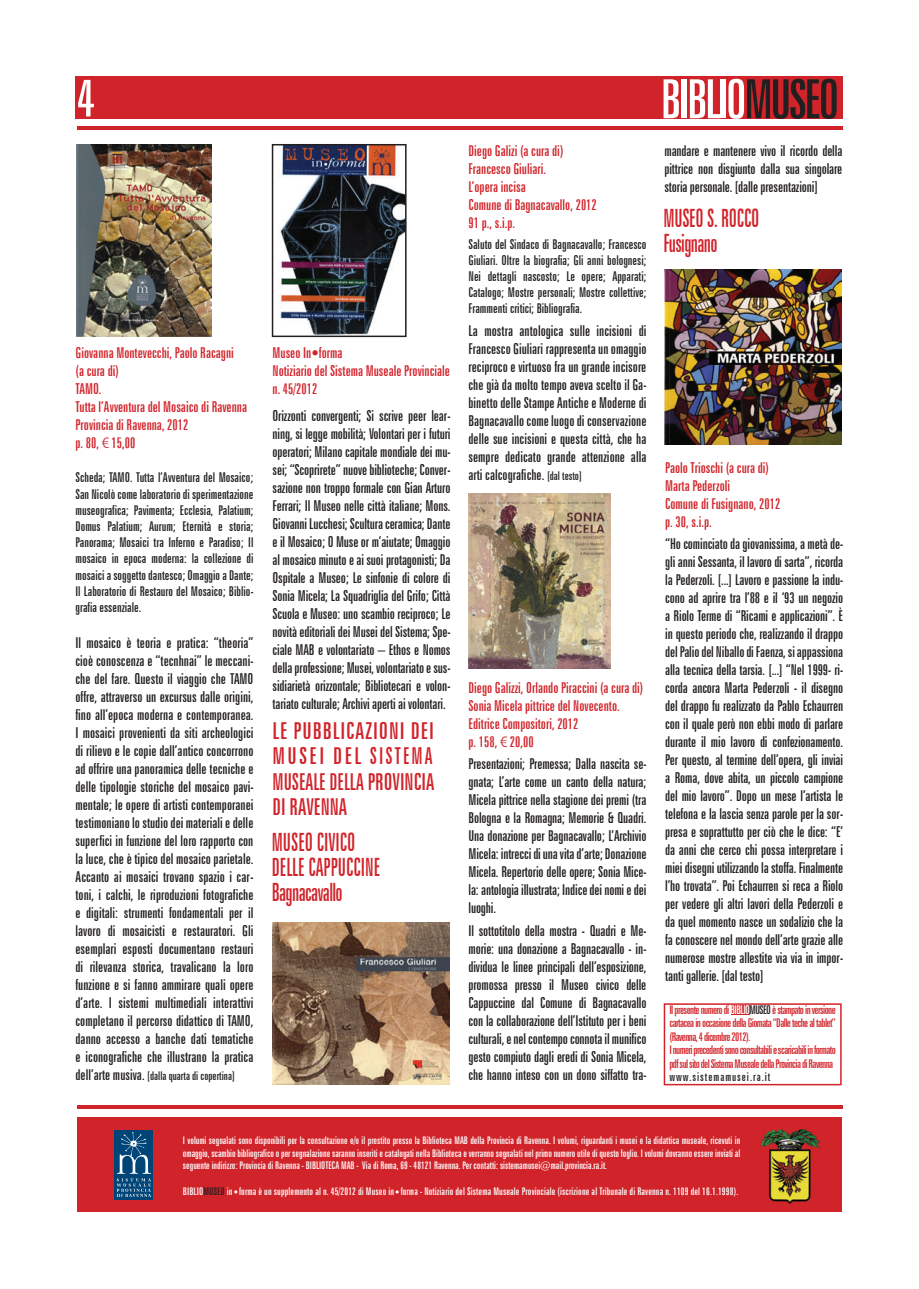
<style>
.page{position:relative;width:919px;height:1289px;background:#fff}
.page>*{position:absolute;margin:0;border:0;box-sizing:border-box;transform-origin:0 0}
.t1{font:extra-condensed 54px "Zurich BT";letter-spacing:-.05em;color:#fff}
.t2{font:extra-condensed 52.5px "Zurich BT";color:#fff}
.t3{font:extra-condensed 25.2px/25.2px "Zurich BT";letter-spacing:-.01em;color:#d1232a;scale:.83 1}
.t4{font:extra-condensed 23.25px/25.2px "Zurich BT";color:#d1232a;text-align:justify}
.t5{font:extra-condensed 15px/18px "Zurich BT";letter-spacing:-.01em;color:#231f20;text-align:justify}
.t6{font:extra-condensed 15px/18px "Zurich BT";color:#d1232a}
.t7{font:extra-condensed 15px/18px "Zurich BT";color:#d3212a}
.t8{font:extra-condensed 13.5px/16.2px "Zurich BT";color:#231f20;text-align:justify}
.t9{font:extra-condensed 12px/13.5px "Zurich BT";letter-spacing:-.05em;color:#d1232a}
.t10{font:extra-condensed 12px "Zurich BT";color:#231f20}
.t11{font:extra-condensed 12px "Zurich BT";letter-spacing:.08em;color:#231f20}
.t12{font:extra-condensed 10.5px/12.6px "Zurich BT";letter-spacing:.01em;color:#fff;text-align:justify}
.s1{color:#231f20}
.s2{font-family:"Frutiger LT Std";font-weight:300;font-stretch:condensed}
.s3{font-size:15px}
.s4{font-size:12px}
.s5{color:#fff}
</style>
<div class="page">
<hr style="left:77px;top:126px;width:765px;height:3px;background:#d1232a">
<hr style="left:77px;top:1105px;width:765px;height:3px;background:#d1232a">
<div style="left:77px;top:1117px;width:764px;height:94px;background:#d1232a"></div>
<div style="left:77px;top:76px;width:765px;height:42px;background:#d1232a"></div>
<img style="left:761px;top:1129px;width:58px;height:74px">
<svg style="left:115px;top:1130px;width:38px;height:69px"></svg>
<svg style="left:116px;top:1131px;width:35px;height:65px;background:#28628c"></svg>
<div style="left:75px;top:77px;width:766px;height:42px;background:#d1232a"></div>
<svg style="left:663px;top:1003px;width:178px;height:82px"></svg>
<img style="left:77px;top:145px;width:134px;height:191px">
<img style="left:272px;top:144px;width:134px;height:193px">
<img style="left:272px;top:922px;width:177px;height:162px">
<img style="left:468px;top:493px;width:142px;height:176px">
<img style="left:664px;top:269px;width:177px;height:175px">
<h2 class="t2" style="left:77px;top:68px;width:20px">4</h2>
<h1 class="t1" style="left:660px;top:68px;width:180px">BIBLIO<span class="s1">MUSEO</span></h1>
<p class="t6" style="left:75px;top:344px;width:173px">Giovanna Montevecchi, Paolo Racagni<br>(a cura di)<br>TAMO.<br>Tutta l’Avventura del Mosaico di Ravenna<br>Provincia di Ravenna, 2012<br>p. 80, <span class="s2">€</span> 15,00</p>
<p class="t8" style="left:75px;top:469px;width:179px">Scheda; TAMO. Tutta l’Avventura del Mosaico; San Nicolò come laboratorio di sperimentazione museografica; Pavimenta; Ecclesia, Palatium; Domus Palatium; Aurum; Eternità e storia; Panorama; Mosaici tra Inferno e Paradiso; Il mosaico in epoca moderna: la collezione di mosaici a soggetto dantesco; Omaggio a Dante; Il Laboratorio di Restauro del Mosaico; Biblio&shy;grafia essenziale.</p>
<p class="t5" style="left:75px;top:634px;width:179px">Il mosaico è teoria e pratica: “theoria” cioè conoscenza e “tecnhnai” le meccani&shy;che del fare. Questo il viaggio che TAMO offre, attraverso un excursus dalle origini, fino all’epoca moderna e contemporanea.<br>I mosaici provenienti da siti archeologici di rilievo e le copie dall’antico concorrono ad offrire una panoramica delle tecniche e delle tipologie storiche del mosaico pavi&shy;mentale; le opere di artisti contemporanei testimoniano lo studio dei materiali e delle superfici in funzione del loro rapporto con la luce, che è tipico del mosaico parietale.<br>Accanto ai mosaici trovano spazio i car&shy;toni, i calchi, le riproduzioni fotografiche e digitali: strumenti fondamentali per il lavoro di mosaicisti e restauratori. Gli esemplari esposti documentano restauri di rilevanza storica, travalicano la loro funzione e si fanno ammirare quali opere d’arte. I sistemi multimediali interattivi completano il percorso didattico di TAMO, danno accesso a banche dati tematiche e iconografiche che illustrano la pratica</p>
<p class="t10" style="left:75px;top:1069px;width:161px"><span class="s3">dell’arte musiva.</span> [dalla quarta di copertina]</p>
<p class="t7" style="left:272px;top:344px;width:179px">Museo In<span class="s2">•</span>forma<br>Notiziario del Sistema Museale Provinciale n. 45/2012</p>
<p class="t5" style="left:272px;top:406px;width:179px">Orizzonti convergenti; Si scrive peer lear&shy;ning, si legge mobilità; Volontari per i futuri operatori; Milano capitale mondiale dei mu&shy;sei; “Scoprirete” nuove biblioteche; Conver&shy;sazione non troppo formale con Gian Arturo Ferrari; Il Museo nelle città italiane; Mons.<br>Giovanni Lucchesi; Scultura ceramica; Dante e il Mosaico; O Muse or m’aiutate; Omaggio al mosaico minuto e ai suoi protagonisti; Da Ospitale a Museo; Le sinfonie di colore di Sonia Micela; La Squadriglia del Grifo; Città Scuola e Museo: uno scambio reciproco; Le novità editoriali dei Musei del Sistema; Spe&shy;ciale MAB e volontariato – Ethos e Nomos della professione; Musei, volontariato e sus&shy;sidiarietà orizzontale; Bibliotecari e volon&shy;tariato culturale; Archivi aperti ai volontari.</p>
<h3 class="t4" style="left:272px;top:718px;width:163px">LE PUBBLICAZIONI DEI MUSEI DEL SISTEMA MUSEALE DELLA PROVINCIA DI RAVENNA</h3>
<h3 class="t3" style="left:272px;top:829px;width:132px">MUSEO CIVICO<br>DELLE CAPPUCCINE<br>Bagnacavallo</h3>
<p class="t6" style="left:468px;top:142px;width:130px">Diego Galizi (a cura di)<br>Francesco Giuliari.<br>L’opera incisa<br>Comune di Bagnacavallo, 2012<br>91 p., s.i.p.</p>
<p class="t8" style="left:468px;top:236px;width:179px">Saluto del Sindaco di Bagnacavallo; Francesco Giuliari. Oltre la biografia; Gli anni bolognesi; Nei dettagli nascosto; Le opere; Apparati; Catalogo; Mostre personali; Mostre collettive; Frammenti critici; Bibliografia.</p>
<p class="t5" style="left:468px;top:321px;width:179px">La mostra antologica sulle incisioni di Francesco Giuliari rappresenta un omaggio reciproco e virtuoso fra un grande incisore che già da molto tempo aveva scelto il Ga&shy;binetto delle Stampe Antiche e Moderne di Bagnacavallo come luogo di conservazione delle sue incisioni e questa città, che ha sempre dedicato grande attenzione alla arti calcografiche. <span class="s4">[dal testo]</span></p>
<p class="t6" style="left:468px;top:679px;width:176px">Diego Galizzi, Orlando Piraccini (a cura di)<br>Sonia Micela pittrice del Novecento.<br>Editrice Compositori, 2012<br>p. 158, <span class="s2">€</span> 20,00</p>
<p class="t5" style="left:468px;top:755px;width:179px">Presentazioni; Premessa; Dalla nascita se&shy;gnata; L’arte come un canto della natura; Micela pittrice nella stagione dei premi (tra Bologna e la Romagna; Memorie &amp; Quadri.<br>Una donazione per Bagnacavallo; L’Archivio Micela: intrecci di una vita d’arte; Donazione Micela. Repertorio delle opere; Sonia Mice&shy;la: antologia illustrata; Indice dei nomi e dei luoghi.</p>
<p class="t5" style="left:468px;top:921px;width:179px">Il sottotitolo della mostra - Quadri e Me&shy;morie: una donazione a Bagnacavallo - in&shy;dividua le linee principali dell’esposizione, promossa presso il Museo civico delle Cappuccine dal Comune di Bagnacavallo con la collaborazione dell’Istituto per i beni culturali, e nel contempo connota il munifico gesto compiuto dagli eredi di Sonia Micela, che hanno inteso con un dono siffatto tra-</p>
<p class="t5" style="left:664px;top:142px;width:179px">mandare e mantenere vivo il ricordo della pittrice non disgiunto dalla sua singolare storia personale. [dalle presentazioni]</p>
<h3 class="t3" style="left:663px;top:205px;width:117px">MUSEO S. ROCCO<br>Fusignano</h3>
<p class="t6" style="left:665px;top:459px;width:117px">Paolo Trioschi (a cura di)<br>Marta Pederzoli<br>Comune di Fusignano, 2012 p. 30, s.i.p.</p>
<p class="t5" style="left:665px;top:535px;width:179px">“Ho cominciato da giovanissima, a metà de&shy;gli anni Sessanta, il lavoro di sarta”, ricorda la Pederzoli. [...] Lavoro e passione la indu&shy;cono ad aprire tra l’88 e il ‘93 un negozio a Riolo Terme di “Ricami e applicazioni”. È in questo periodo che, realizzando il drappo del Palio del Niballo di Faenza, si appassiona alla tecnica della tarsia. [...] “Nel 1999- ri&shy;corda ancora Marta Pederzoli - il disegno del drappo fu realizzato da Pablo Echaurren con il quale però non ebbi modo di parlare durante il mio lavoro di confezionamento.<br>Per questo, al termine dell’opera, gli inviai a Roma, dove abita, un piccolo campione del mio lavoro”. Dopo un mese l’artista le telefona e la lascia senza parole per la sor&shy;presa e soprattutto per ciò che le dice: “E’ da anni che cerco chi possa interpretare i miei disegni utilizzando la stoffa. Finalmente l’ho trovata”. Poi Echaurren si reca a Riolo per vedere gli altri lavori della Pederzoli e da quel momento nasce un sodalizio che la fa conoscere nel mondo dell’arte grazie alle numerose mostre allestite via via in impor&shy;tanti gallerie. [dal testo]</p>
<p class="t9" style="left:669px;top:1003px;width:168px">Il presente numero di <span class="s5">BIBLIO</span><span class="s1">MUSEO</span> è stampato in versione cartacea in occasione della Giornata “Dalle teche al tablet” (Ravenna, 4 dicembre 2012).<br>I numeri precedenti sono consultabili e scaricabili in formato pdf sul sito del Sistema Museale della Provincia di Ravenna</p>
<p class="t11" style="left:669px;top:1070px;width:102px">www.sistemamusei.ra.it</p>
<p class="t12" style="left:183px;top:1134px;width:559px">I volumi segnalati sono disponibili per la consultazione e/o il prestito presso la Biblioteca MAB della Provincia di Ravenna. I volumi, riguardanti i musei e la didattica museale, ricevuti in omaggio, scambio bibliografico o per segnalazione saranno inseriti e catalogati nella Biblioteca e verranno segnalati nel primo numero utile di questo foglio. I volumi dovranno essere inviati al seguente indirizzo: Provincia di Ravenna - BIBLIOTECA MAB - Via di Roma, 69 - 48121 Ravenna. Per contatti: sistemamusei@mail.provincia.ra.it.</p>
<p class="t12" style="left:183px;top:1184px;width:557px">BIBLIO<span class="s1">MUSEO</span> in•forma è un supplemento al n. 45/2012 di Museo in•forma - Notiziario del Sistema Museale Provinciale (iscrizione al Tribunale di Ravenna n. 1109 del 16.1.1998).</p>
</div>
